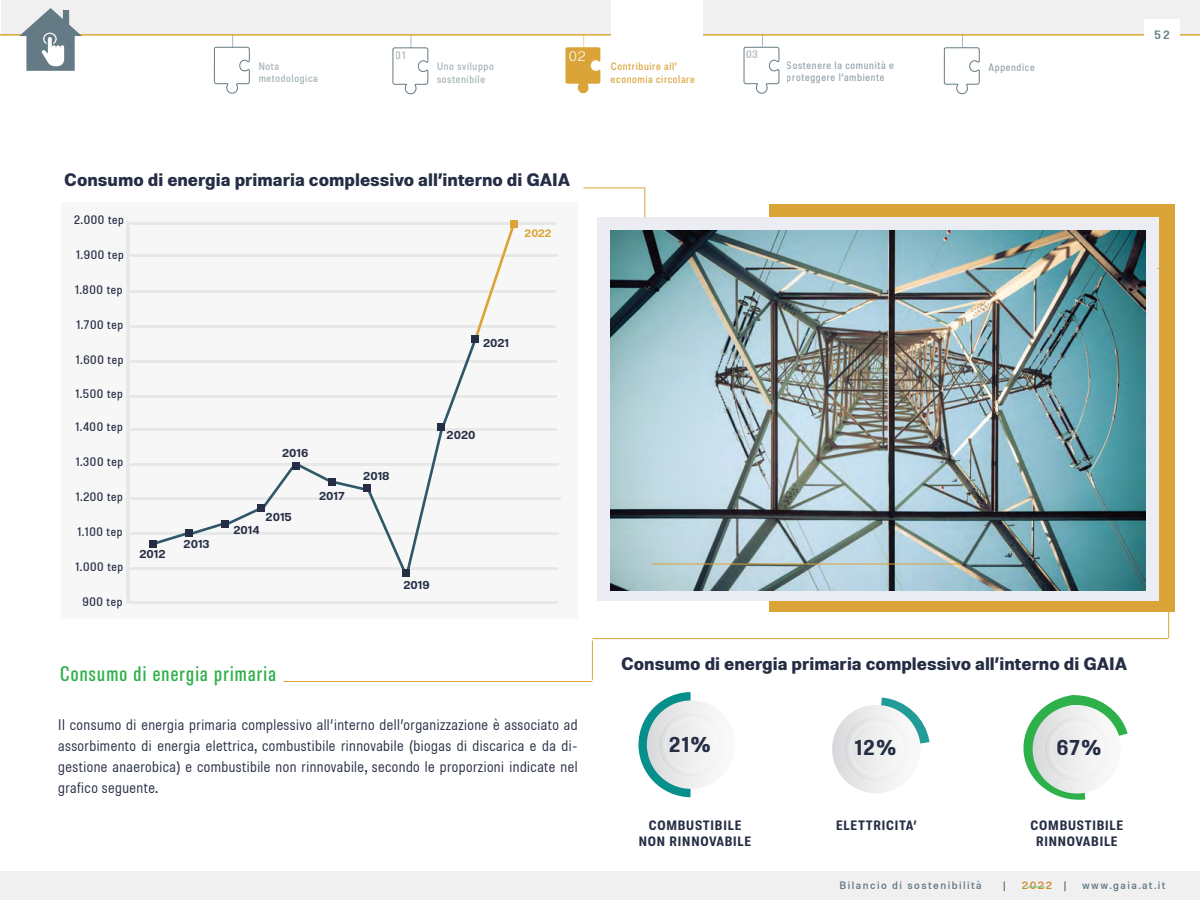
<style>
.page{position:relative;width:1200px;height:900px;background:#fff}
.page>*{position:absolute;margin:0;border:0;box-sizing:border-box;transform-origin:0 0}
.t1{font:700 semi-condensed 21.45px "Molde";color:#262e45}
.t2{font:600 condensed 21px "Molde";letter-spacing:.06em;color:#2eb04a}
.t3{font:700 18px "Molde";color:#262e45}
.t4{font:semi-condensed 15px/21px "Molde";letter-spacing:.03em;color:#262e45;text-align:justify}
.t5{font:700 semi-condensed 13.5px "Molde";letter-spacing:.06em;color:#262e45}
.t6{font:300 13.5px "Molde";color:#fff}
.t7{font:500 semi-condensed 12.15px "Molde";letter-spacing:.05em;color:#262e45}
.t8{font:600 semi-condensed 12px "Molde";color:#647a84}
.t9{font:600 11.4px "Molde";color:#262e45}
.t10{font:600 10.8px "Molde";color:#dba438}
.t11{font:500 semi-condensed 10.5px/12.6px "Molde";letter-spacing:.06em;color:#647a84}
.t12{font:500 10.5px "Molde";letter-spacing:.14em;color:#647a84}
.t13{font:500 semi-condensed 10.5px/12.6px "Molde";letter-spacing:.06em;color:#dba438}
.t14{font:500 10.5px "Molde";color:#d18c2e}
.s1{color:#647a84}
</style>
<div class="page">
<div style="left:0;top:871px;width:1200px;height:29px;background:#f0f0f1"></div>
<div style="left:1px;top:1px;width:1199px;height:33px;background:#f0f0f1"></div>
<hr style="left:0;top:34px;width:1200px;height:2px;background:#dba438">
<svg style="left:214px;top:0;width:36px;height:94px"></svg>
<svg style="left:19px;top:8px;width:63px;height:63px"></svg>
<svg style="left:565px;top:34px;width:35px;height:60px"></svg>
<svg style="left:744px;top:34px;width:35px;height:60px"></svg>
<svg style="left:944px;top:34px;width:36px;height:61px"></svg>
<div style="left:1144px;top:19px;width:36px;height:39px;background:#fff"></div>
<div style="left:611px;top:0;width:91px;height:44px;background:#fff"></div>
<svg style="left:393px;top:0;width:35px;height:95px"></svg>
<div style="left:770px;top:205px;width:405px;height:407px;background:#dba438"></div>
<div style="left:597px;top:217px;width:561px;height:384px;background:#ebedf2"></div>
<svg style="left:1027px;top:887px;width:18px;height:1px"></svg>
<svg style="left:832px;top:698px;width:98px;height:95px"></svg>
<img style="left:851px;top:724px;width:51px;height:50px">
<div style="left:851px;top:724px;width:50px;height:50px;background:#eeeeef;border-radius:25px"></div>
<svg style="left:638px;top:692px;width:85px;height:105px"></svg>
<svg style="left:1023px;top:695px;width:105px;height:105px"></svg>
<div style="left:61px;top:202px;width:517px;height:417px;background:#f6f7f6"></div>
<hr style="left:130px;top:532px;width:429px;height:3px;background:#e7e8e8">
<hr style="left:130px;top:601px;width:427px;height:3px;background:#e7e8e8">
<hr style="left:128px;top:567px;width:429px;height:3px;background:#e7e8e8">
<hr style="left:128px;top:498px;width:432px;height:2px;background:#e7e8e8">
<hr style="left:127px;top:463px;width:432px;height:3px;background:#e7e8e8">
<hr style="left:128px;top:428px;width:429px;height:2px;background:#e7e8e8">
<hr style="left:127px;top:222px;width:3px;height:382px;background:#e7e8e8">
<div style="left:149px;top:540px;width:8px;height:7px;background:#262e45"></div>
<hr style="left:128px;top:396px;width:429px;height:2px;background:#e7e8e8">
<hr style="left:130px;top:360px;width:427px;height:3px;background:#e7e8e8">
<hr style="left:128px;top:325px;width:428px;height:3px;background:#e7e8e8">
<hr style="left:128px;top:290px;width:428px;height:2px;background:#e7e8e8">
<hr style="left:130px;top:255px;width:427px;height:2px;background:#e7e8e8">
<hr style="left:128px;top:222px;width:428px;height:2px;background:#e7e8e8">
<svg style="left:151px;top:220px;width:367px;height:357px"></svg>
<div style="left:471px;top:335px;width:8px;height:8px;background:#262e45"></div>
<div style="left:510px;top:221px;width:8px;height:7px;background:#dba438"></div>
<img style="left:610px;top:231px;width:535px;height:359px">
<hr style="left:583px;top:188px;width:62px;height:1px;background:#dba438">
<svg style="left:645px;top:188px;width:1px;height:29px"></svg>
<hr style="left:283px;top:681px;width:309px;height:1px;background:#dba438">
<hr style="left:592px;top:641px;width:1px;height:39px;background:#dba438">
<hr style="left:651px;top:564px;width:310px;height:1px;background:#dba438">
<hr style="left:1168px;top:268px;width:1px;height:370px;background:#dba438">
<hr style="left:592px;top:638px;width:576px;height:1px;background:#dba438">
<p class="t6" style="left:569px;top:47px;width:19px">02</p>
<p class="t11" style="left:746px;top:48px;width:13px">03</p>
<p class="t11" style="left:396px;top:49px;width:11px">01</p>
<p class="t11" style="left:259px;top:59px;width:61px">Nota metodologica</p>
<p class="t13" style="left:611px;top:60px;width:85px">Contribuire all’ economia circolare</p>
<p class="t11" style="left:787px;top:59px;width:109px">Sostenere la comunità e proteggere l’ambiente</p>
<p class="t11" style="left:989px;top:61px;width:48px">Appendice</p>
<p class="t11" style="left:437px;top:60px;width:58px">Uno sviluppo sostenibile</p>
<p class="t8" style="left:1155px;top:27px;width:17px">52</p>
<p class="t3" style="left:64px;top:168px;width:508px">Consumo di energia primaria complessivo all’interno di GAIA</p>
<p class="t7" style="left:74px;top:212px;width:51px">2.000 tep</p>
<p class="t7" style="left:76px;top:247px;width:49px">1.900 tep</p>
<p class="t7" style="left:75px;top:282px;width:49px">1.800 tep</p>
<p class="t7" style="left:76px;top:318px;width:48px">1.700 tep</p>
<p class="t7" style="left:76px;top:352px;width:49px">1.600 tep</p>
<p class="t7" style="left:75px;top:386px;width:49px">1.500 tep</p>
<p class="t7" style="left:76px;top:419px;width:49px">1.400 tep</p>
<p class="t7" style="left:76px;top:455px;width:49px">1.300 tep</p>
<p class="t7" style="left:76px;top:489px;width:49px">1.200 tep</p>
<p class="t7" style="left:77px;top:525px;width:46px">1.100 tep</p>
<p class="t7" style="left:76px;top:559px;width:49px">1.000 tep</p>
<p class="t7" style="left:82px;top:594px;width:42px">900 tep</p>
<p class="t9" style="left:139px;top:547px;width:28px">2012</p>
<p class="t9" style="left:184px;top:537px;width:28px">2013</p>
<p class="t10" style="left:525px;top:226px;width:28px">2022</p>
<p class="t9" style="left:483px;top:336px;width:28px">2021</p>
<p class="t9" style="left:282px;top:446px;width:28px">2016</p>
<p class="t9" style="left:266px;top:510px;width:28px">2015</p>
<p class="t9" style="left:234px;top:522px;width:28px">2014</p>
<p class="t9" style="left:319px;top:488px;width:27px">2017</p>
<p class="t9" style="left:363px;top:468px;width:28px">2018</p>
<p class="t9" style="left:447px;top:428px;width:30px">2020</p>
<p class="t9" style="left:404px;top:577px;width:28px">2019</p>
<p class="t2" style="left:60px;top:661px;width:217px">Consumo di energia primaria</p>
<p class="t4" style="left:58px;top:714px;width:521px">Il consumo di energia primaria complessivo all’interno dell’organizzazione è associato ad assorbimento di energia elettrica, combustibile rinnovabile (biogas di discarica e da di&shy;gestione anaerobica) e combustibile non rinnovabile, secondo le proporzioni indicate nel grafico seguente.</p>
<p class="t3" style="left:621px;top:652px;width:508px">Consumo di energia primaria complessivo all’interno di GAIA</p>
<p class="t1" style="left:669px;top:730px;width:43px">21%</p>
<p class="t1" style="left:855px;top:733px;width:43px">12%</p>
<p class="t1" style="left:1057px;top:734px;width:46px">67%</p>
<p class="t5" style="left:649px;top:816px;width:94px">COMBUSTIBILE</p>
<p class="t5" style="left:639px;top:833px;width:114px">NON RINNOVABILE</p>
<p class="t5" style="left:836px;top:816px;width:82px">ELETTRICITA’</p>
<p class="t5" style="left:1031px;top:816px;width:94px">COMBUSTIBILE</p>
<p class="t5" style="left:1036px;top:833px;width:83px">RINNOVABILE</p>
<p class="t12" style="left:840px;top:879px;width:144px">Bilancio di sostenibilità</p>
<p class="t12" style="left:1003px;top:879px;width:5px">|</p>
<p class="t14" style="left:1022px;top:879px;width:46px">2022 <span class="s1">|</span></p>
<p class="t12" style="left:1082px;top:879px;width:85px">www.gaia.at.it</p>
</div>
